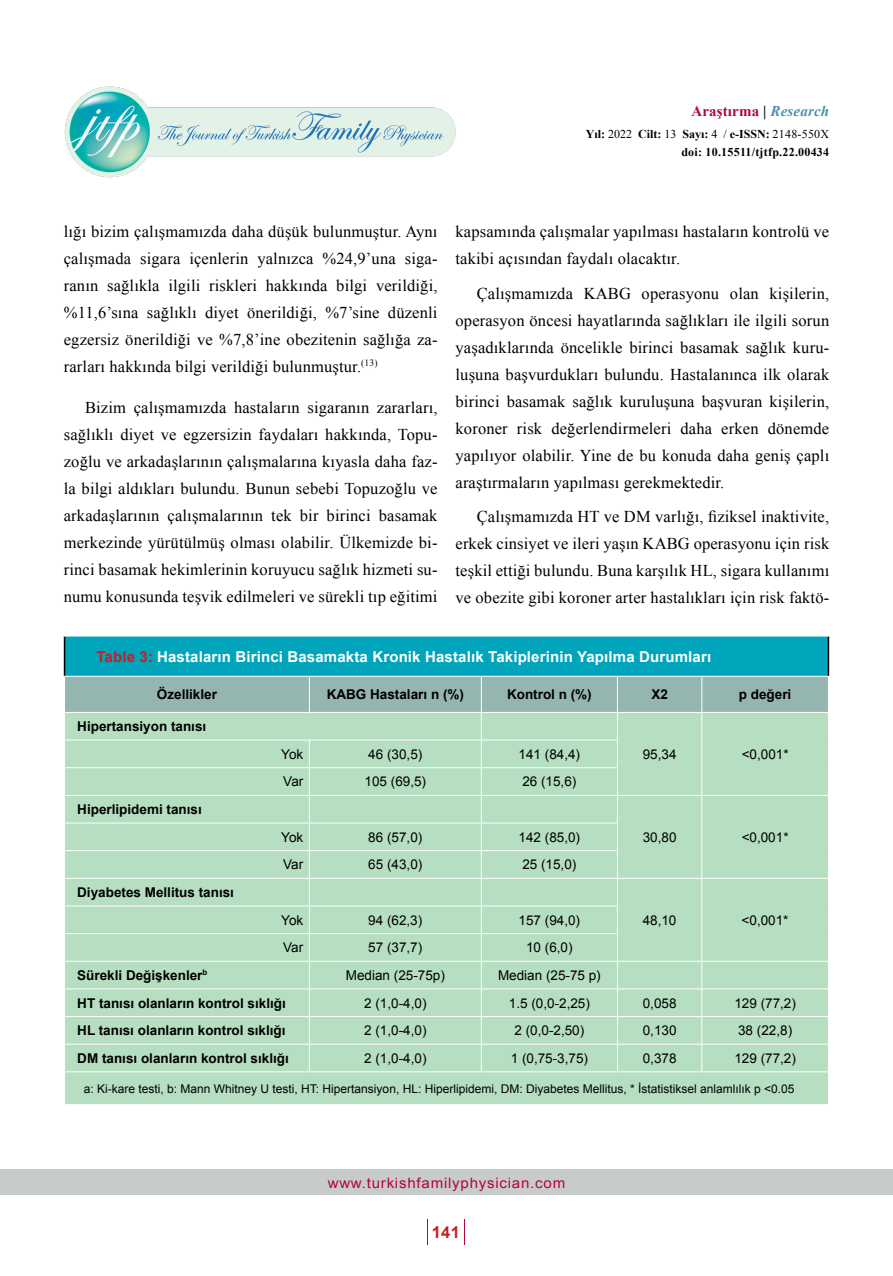
<style>
.page{position:relative;width:893px;height:1276px;background:#fff}
.page>*{position:absolute;margin:0;border:0;box-sizing:border-box;transform-origin:0 0}
.t1{font:16.5px/27px "Times New Roman";letter-spacing:.01em;color:#000;text-align:justify}
.t2{font:700 16.5px "Arial";color:#c41f25}
.t3{font:700 15px "Arial";letter-spacing:.01em;color:#fff}
.t4{font:700 15px "Times New Roman";letter-spacing:.01em;color:#b30738}
.t5{font:14.25px "Arial";letter-spacing:.05em;color:#b30738;scale:1.06 1}
.t6{font:13.5px "Arial";color:#000}
.t7{font:700 13.5px "Arial";color:#000}
.t8{font:12px "Arial";color:#000}
.t9{font:700 12px/18px "Times New Roman";letter-spacing:.02em;color:#000;text-align:right}
.s1{color:#000}
.s2{font-style:italic;color:#4593af}
.s3{font-weight:400}
.s4{color:#c41f25}
</style>
<div class="page">
<img style="left:64px;top:86px;width:392px;height:92px">
<div style="left:0;top:1169px;width:893px;height:26px;background:#c8cbcc"></div>
<svg style="left:427px;top:1219px;width:1px;height:26px"></svg>
<svg style="left:464px;top:1219px;width:1px;height:26px"></svg>
<div style="left:65px;top:636px;width:763px;height:40px;background:#00a5bc"></div>
<div style="left:65px;top:1072px;width:763px;height:32px;background:#b6dec1"></div>
<hr style="left:64px;top:636px;width:1px;height:40px;background:#000">
<hr style="left:828px;top:636px;width:1px;height:40px;background:#000">
<hr style="left:64px;top:636px;width:245px;height:1px;background:#fff">
<hr style="left:309px;top:636px;width:172px;height:1px;background:#fff">
<hr style="left:481px;top:636px;width:136px;height:1px;background:#fff">
<hr style="left:617px;top:636px;width:85px;height:1px;background:#fff">
<hr style="left:702px;top:636px;width:127px;height:1px;background:#fff">
<svg style="left:64px;top:676px;width:764px;height:395px;background:#b5dbc1"></svg>
<p class="t4" style="left:691px;top:101px;width:139px">Araştırma <span class="s1">|</span> <span class="s2">Research</span></p>
<p class="t9" style="left:586px;top:124px;width:245px">Yıl: <span class="s3">2022</span> Cilt: <span class="s3">13</span> Sayı: <span class="s3">4 /</span> e-ISSN: <span class="s3">2148-550X </span>doi: 10.15511/tjtfp.22.00434</p>
<p class="t1" style="left:64px;top:218px;width:375px">lığı bizim çalışmamızda daha düşük bulunmuştur. Aynı çalışmada sigara içenlerin yalnızca %24,9’una siga&shy;ranın sağlıkla ilgili riskleri hakkında bilgi verildiği, %11,6’sına sağlıklı diyet önerildiği, %7’sine düzenli egzersiz önerildiği ve %7,8’ine obezitenin sağlığa za&shy;rarları hakkında bilgi verildiği bulunmuştur.<sup>(13)</sup></p>
<p class="t1" style="left:64px;top:394px;width:375px;text-indent:21px">Bizim çalışmamızda hastaların sigaranın zararları, sağlıklı diyet ve egzersizin faydaları hakkında, Topu&shy;zoğlu ve arkadaşlarının çalışmalarına kıyasla daha faz&shy;la bilgi aldıkları bulundu. Bunun sebebi Topuzoğlu ve arkadaşlarının çalışmalarının tek bir birinci basamak merkezinde yürütülmüş olması olabilir. Ülkemizde bi&shy;rinci basamak hekimlerinin koruyucu sağlık hizmeti su&shy;numu konusunda teşvik edilmeleri ve sürekli tıp eğitimi</p>
<p class="t1" style="left:455px;top:217px;width:375px">kapsamında çalışmalar yapılması hastaların kontrolü ve takibi açısından faydalı olacaktır.</p>
<p class="t1" style="left:455px;top:280px;width:375px;text-indent:21px">Çalışmamızda KABG operasyonu olan kişilerin, operasyon öncesi hayatlarında sağlıkları ile ilgili sorun yaşadıklarında öncelikle birinci basamak sağlık kuru&shy;luşuna başvurdukları bulundu. Hastalanınca ilk olarak birinci basamak sağlık kuruluşuna başvuran kişilerin, koroner risk değerlendirmeleri daha erken dönemde yapılıyor olabilir. Yine de bu konuda daha geniş çaplı araştırmaların yapılması gerekmektedir.</p>
<p class="t1" style="left:455px;top:502px;width:375px;text-indent:21px">Çalışmamızda HT ve DM varlığı, fiziksel inaktivite, erkek cinsiyet ve ileri yaşın KABG operasyonu için risk teşkil ettiği bulundu. Buna karşılık HL, sigara kullanımı ve obezite gibi koroner arter hastalıkları için risk faktö-</p>
<p class="t3" style="left:96px;top:646px;width:616px"><span class="s4">Table 3:</span> Hastaların Birinci Basamakta Kronik Hastalık Takiplerinin Yapılma Durumları</p>
<p class="t7" style="left:157px;top:685px;width:62px">Özellikler</p>
<p class="t7" style="left:327px;top:685px;width:139px">KABG Hastaları n (%)</p>
<p class="t7" style="left:507px;top:685px;width:86px">Kontrol n (%)</p>
<p class="t7" style="left:651px;top:685px;width:18px">X2</p>
<p class="t7" style="left:739px;top:685px;width:54px">p değeri</p>
<p class="t7" style="left:77px;top:717px;width:131px">Hipertansiyon tanısı</p>
<p class="t6" style="left:281px;top:745px;width:24px">Yok</p>
<p class="t6" style="left:368px;top:745px;width:56px">46 (30,5)</p>
<p class="t6" style="left:519px;top:745px;width:63px">141 (84,4)</p>
<p class="t6" style="left:643px;top:745px;width:35px">95,34</p>
<p class="t6" style="left:742px;top:745px;width:48px">&lt;0,001*</p>
<p class="t6" style="left:283px;top:773px;width:22px">Var</p>
<p class="t6" style="left:365px;top:773px;width:63px">105 (69,5)</p>
<p class="t6" style="left:522px;top:773px;width:56px">26 (15,6)</p>
<p class="t7" style="left:77px;top:800px;width:126px">Hiperlipidemi tanısı</p>
<p class="t6" style="left:281px;top:828px;width:24px">Yok</p>
<p class="t6" style="left:368px;top:828px;width:56px">86 (57,0)</p>
<p class="t6" style="left:519px;top:828px;width:63px">142 (85,0)</p>
<p class="t6" style="left:643px;top:828px;width:35px">30,80</p>
<p class="t6" style="left:742px;top:828px;width:48px">&lt;0,001*</p>
<p class="t6" style="left:283px;top:856px;width:22px">Var</p>
<p class="t6" style="left:368px;top:856px;width:56px">65 (43,0)</p>
<p class="t6" style="left:522px;top:856px;width:56px">25 (15,0)</p>
<p class="t7" style="left:77px;top:883px;width:158px">Diyabetes Mellitus tanısı</p>
<p class="t6" style="left:281px;top:911px;width:24px">Yok</p>
<p class="t6" style="left:368px;top:911px;width:56px">94 (62,3)</p>
<p class="t6" style="left:519px;top:911px;width:63px">157 (94,0)</p>
<p class="t6" style="left:643px;top:911px;width:35px">48,10</p>
<p class="t6" style="left:742px;top:911px;width:48px">&lt;0,001*</p>
<p class="t6" style="left:283px;top:938px;width:22px">Var</p>
<p class="t6" style="left:368px;top:938px;width:56px">57 (37,7)</p>
<p class="t6" style="left:526px;top:938px;width:48px">10 (6,0)</p>
<p class="t7" style="left:77px;top:966px;width:132px">Sürekli Değişkenler<sup>b</sup></p>
<p class="t6" style="left:346px;top:966px;width:101px">Median (25-75p)</p>
<p class="t6" style="left:498px;top:966px;width:104px">Median (25-75 p)</p>
<p class="t7" style="left:77px;top:994px;width:210px">HT tanısı olanların kontrol sıklığı</p>
<p class="t6" style="left:364px;top:994px;width:64px">2 (1,0-4,0)</p>
<p class="t6" style="left:509px;top:994px;width:83px">1.5 (0,0-2,25)</p>
<p class="t6" style="left:643px;top:994px;width:35px">0,058</p>
<p class="t6" style="left:734px;top:994px;width:63px">129 (77,2)</p>
<p class="t7" style="left:77px;top:1021px;width:210px">HL tanısı olanların kontrol sıklığı</p>
<p class="t6" style="left:364px;top:1021px;width:64px">2 (1,0-4,0)</p>
<p class="t6" style="left:514px;top:1021px;width:71px">2 (0,0-2,50)</p>
<p class="t6" style="left:643px;top:1021px;width:35px">0,130</p>
<p class="t6" style="left:738px;top:1021px;width:56px">38 (22,8)</p>
<p class="t7" style="left:77px;top:1049px;width:213px">DM tanısı olanların kontrol sıklığı</p>
<p class="t6" style="left:364px;top:1049px;width:64px">2 (1,0-4,0)</p>
<p class="t6" style="left:511px;top:1049px;width:79px">1 (0,75-3,75)</p>
<p class="t6" style="left:643px;top:1049px;width:35px">0,378</p>
<p class="t6" style="left:734px;top:1049px;width:63px">129 (77,2)</p>
<p class="t8" style="left:84px;top:1080px;width:712px">a: Ki-kare testi, b: Mann Whitney U testi, HT: Hipertansiyon, HL: Hiperlipidemi, DM: Diyabetes Mellitus, * İstatistiksel anlamlılık p &lt;0.05</p>
<p class="t5" style="left:328px;top:1173px;width:226px">www.turkishfamilyphysician.com</p>
<p class="t2" style="left:432px;top:1221px;width:30px">141</p>
</div>
